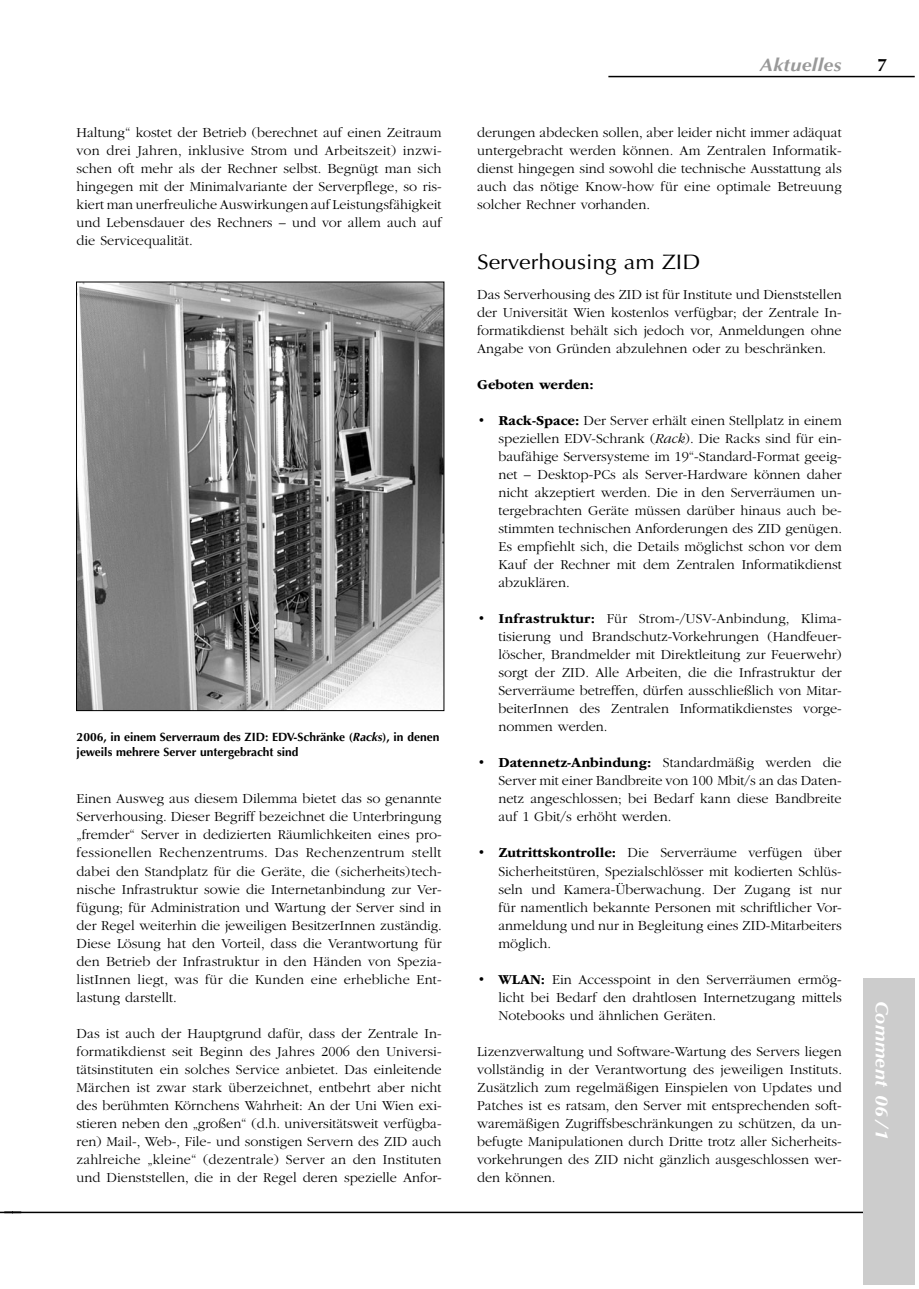
<style>
.page{position:relative;width:919px;height:1289px;background:#fff}
.page>*{position:absolute;margin:0;border:0;box-sizing:border-box;transform-origin:0 0}
.t1{font:21px "Optima LT Std";color:#000;scale:1.1 1}
.t2{font:italic 700 18px "Optima LT Std";letter-spacing:.015em;color:#fff;scale:1.1 1}
.t3{font:italic 700 18px "Optima LT Std";letter-spacing:.015em;color:#999;scale:1.1 1}
.t4{font:700 18px "Optima LT Std";color:#000}
.t5{font:300 14.25px/18px "ITC Garamond Std";color:#000;text-align:justify}
.t6{font:700 14.25px "ITC Garamond Std";color:#000}
.t7{font:700 12px/15px "Optima LT Std";color:#000}
.s1{font-style:italic}
.s2{font-weight:700}
</style>
<div class="page">
<svg style="left:0;top:1211px;width:13px;height:2px"></svg>
<hr style="left:13px;top:1211px;width:901px;height:2px;background:#000">
<hr style="left:608px;top:76px;width:306px;height:1px;background:#000">
<div style="left:863px;top:978px;width:51px;height:306px;background:#ccc"></div>
<img style="left:78px;top:284px;width:364px;height:424px">
<div style="left:76px;top:282px;width:368px;height:428px;border:1px solid #000"></div>
<p class="t5" style="left:77px;top:125px;width:366px">Hal tung“ kostet der Betrieb (berechnet auf einen Zeitraum von drei Jahren, inklusive Strom und Arbeitszeit) inzwi&shy;schen oft mehr als der Rechner selbst. Begnügt man sich hingegen mit der Minimalvariante der Serverpflege, so ris&shy;kiert man un erfreuliche Auswirkungen auf Leistungsfähigkeit und Lebensdauer des Rechners – und vor allem auch auf die Service qualität.</p>
<p class="t7" style="left:77px;top:730px;width:364px">2006, in einem Serverraum des ZID: EDV-Schränke (<span class="s1">Racks</span>), in denen jeweils mehrere Server untergebracht sind</p>
<p class="t5" style="left:77px;top:791px;width:367px">Einen Ausweg aus diesem Dilemma bietet das so genannte Serverhousing. Dieser Begriff bezeichnet die Unterbringung „fremder“ Server in dedizierten Räumlichkeiten eines pro&shy;fessionellen Rechenzentrums. Das Rechenzentrum stellt dabei den Standplatz für die Geräte, die (sicherheits)tech&shy;nische Infrastruktur sowie die Internetanbindung zur Ver&shy;fügung; für Administration und Wartung der Server sind in der Regel weiterhin die jeweiligen BesitzerInnen zuständig.<br>Diese Lö sung hat den Vorteil, dass die Verantwortung für den Betrieb der Infrastruktur in den Händen von Spezia&shy;listIn nen liegt, was für die Kunden eine erhebliche Ent&shy;lastung darstellt.</p>
<p class="t5" style="left:77px;top:1025px;width:366px">Das ist auch der Hauptgrund dafür, dass der Zentrale In&shy;formatikdienst seit Beginn des Jahres 2006 den Universi&shy;tätsinstituten ein solches Service anbietet. Das einleitende Märchen ist zwar stark überzeichnet, entbehrt aber nicht des be rühmten Körnchens Wahrheit: An der Uni Wien exi&shy;stieren neben den „großen“ (d.h. universitätsweit verfügba&shy;ren) Mail-, Web-, File- und sonstigen Servern des ZID auch zahlreiche „kleine“ (dezentrale) Server an den Instituten und Dienststellen, die in der Regel deren spezielle An for-</p>
<p class="t3" style="left:759px;top:58px;width:76px">Aktuelles</p>
<p class="t4" style="left:877px;top:58px;width:12px">7</p>
<p class="t5" style="left:477px;top:125px;width:366px">derungen abdecken sollen, aber leider nicht immer adäquat unter gebracht werden können. Am Zentralen Informatik&shy;dienst hingegen sind sowohl die technische Ausstattung als auch das nötige Know-how für eine optimale Betreuung solcher Rechner vorhanden.</p>
<h1 class="t1" style="left:477px;top:254px;width:204px">Serverhousing am ZID</h1>
<p class="t5" style="left:477px;top:287px;width:366px">Das Serverhousing des ZID ist für Institute und Dienststellen der Universität Wien kostenlos verfügbar; der Zentrale In&shy;formatikdienst behält sich jedoch vor, An mel dungen ohne Angabe von Gründen abzulehnen oder zu be schränken.</p>
<p class="t6" style="left:477px;top:379px;width:118px">Geboten werden:</p>
<p class="t5" style="left:498px;top:413px;width:345px;text-indent:-21px">• <span class="s2">Rack-Space:</span> Der Server erhält einen Stellplatz in einem speziellen EDV-Schrank (<span class="s1">Rack</span>). Die Racks sind für ein&shy;baufähige Serversysteme im 19“-Standard-Format geeig&shy;net – Desktop-PCs als Server-Hardware können daher nicht akzeptiert werden. Die in den Serverräumen un&shy;tergebrachten Geräte müssen darüber hinaus auch be&shy;stimmten technischen Anforderungen des ZID genügen.<br>Es empfiehlt sich, die Details möglichst schon vor dem Kauf der Rechner mit dem Zentralen Informatikdienst abzuklären.</p>
<p class="t5" style="left:498px;top:611px;width:345px;text-indent:-21px">• <span class="s2">Infrastruktur:</span> Für Strom-/USV-Anbindung, Klima&shy;tisierung und Brandschutz-Vorkehrungen (Handfeuer&shy;löscher, Brandmelder mit Direktleitung zur Feuerwehr) sorgt der ZID. Alle Arbeiten, die die Infrastruktur der Serverräume betreffen, dürfen ausschließlich von Mit ar&shy;bei terInnen des Zentralen Informatikdienstes vorge&shy;nommen werden.</p>
<p class="t5" style="left:498px;top:755px;width:345px;text-indent:-21px">• <span class="s2">Datennetz-Anbindung:</span> Standardmäßig werden die Server mit einer Bandbreite von 100 Mbit/s an das Daten&shy;netz angeschlossen; bei Bedarf kann diese Bandbreite auf 1 Gbit/s erhöht werden.</p>
<p class="t5" style="left:498px;top:845px;width:345px;text-indent:-21px">• <span class="s2">Zutrittskontrolle:</span> Die Serverräume verfügen über Sicherheitstüren, Spezialschlösser mit kodierten Schlüs&shy;seln und Kamera-Überwachung. Der Zugang ist nur für namentlich bekannte Personen mit schriftlicher Vor&shy;anmeldung und nur in Begleitung eines ZID-Mitarbeiters möglich.</p>
<p class="t5" style="left:498px;top:971px;width:345px;text-indent:-21px">• <span class="s2">WLAN:</span> Ein Accesspoint in den Serverräumen ermög&shy;licht bei Bedarf den drahtlosen Internetzugang mittels Note books und ähnlichen Geräten.</p>
<p class="t5" style="left:477px;top:1043px;width:366px">Lizenzverwaltung und Software-Wartung des Servers liegen vollständig in der Verantwortung des jeweiligen Instituts.<br>Zusätzlich zum regelmäßigen Einspielen von Updates und Patches ist es ratsam, den Server mit entsprechenden soft&shy;waremäßigen Zugriffsbeschränkungen zu schützen, da un&shy;be fugte Manipulationen durch Dritte trotz aller Sicher heits&shy;vorkehrungen des ZID nicht gänzlich ausgeschlossen wer&shy;den können.</p>
<p class="t2" style="left:888px;top:1000px;width:128px;rotate:90deg">Comment 06/1</p>
</div>
